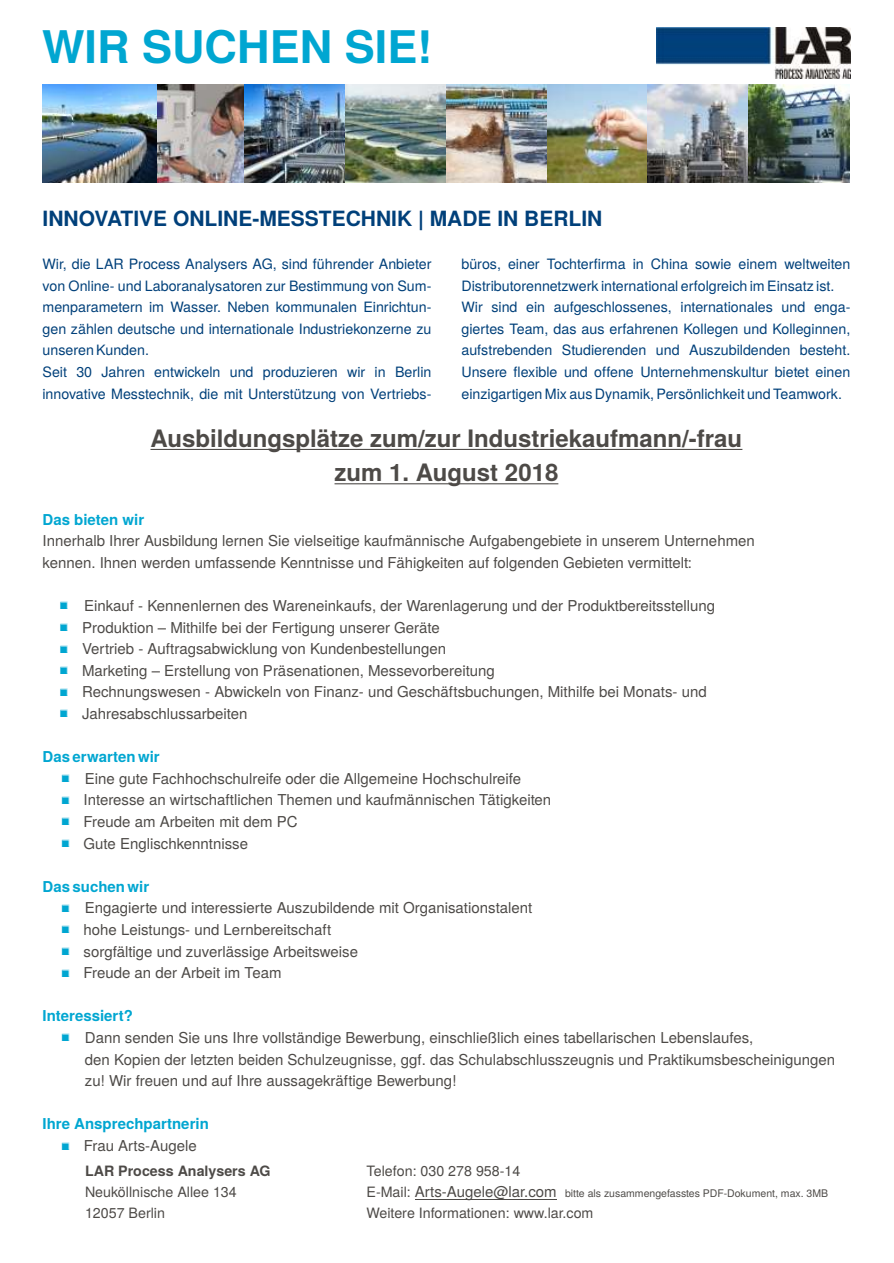
<style>
.page{position:relative;width:894px;height:1263px;background:#fff}
.page>*{position:absolute;margin:0;border:0;box-sizing:border-box;transform-origin:0 0}
.t1{font:700 45px "Te X Gyre Heros";color:#00a6d1}
.t2{font:700 24px/34.3px "Te X Gyre Heros";color:#4d4a47;text-align:center}
.t3{font:700 21px "Te X Gyre Heros";color:#00407a}
.t4{font:15px/21.6px "Te X Gyre Heros";color:#4d4a47}
.t5{font:700 15px "Te X Gyre Heros";color:#00a6d1}
.t6{font:14.25px "Te X Gyre Heros";color:#00407a}
.t7{font:14.25px "Te X Gyre Heros";color:#4d4a47}
.t8{font:700 14.25px "Te X Gyre Heros";color:#4d4a47}
.t9{font:10.5px "Te X Gyre Heros";color:#4d4a47}
.s1{font-size:14.25px}
</style>
<div class="page">
<img style="left:656px;top:27px;width:194px;height:51px">
<hr style="left:150px;top:449px;width:592px;height:1px;background:#4d4a47">
<hr style="left:335px;top:483px;width:223px;height:1px;background:#4d4a47">
<img style="left:157px;top:85px;width:87px;height:97px">
<img style="left:43px;top:85px;width:114px;height:97px">
<img style="left:244px;top:85px;width:102px;height:97px">
<img style="left:346px;top:85px;width:100px;height:97px">
<img style="left:446px;top:85px;width:101px;height:97px">
<img style="left:547px;top:85px;width:101px;height:97px">
<img style="left:648px;top:85px;width:101px;height:97px">
<img style="left:749px;top:85px;width:101px;height:97px">
<hr style="left:415px;top:1199px;width:142px;height:1px;background:#4d4a47">
<h1 class="t1" style="left:42px;top:28px;width:392px">WIR SUCHEN SIE!</h1>
<h3 class="t3" style="left:43px;top:209px;width:561px">INNOVATIVE ONLINE-MESSTECHNIK | MADE IN BERLIN</h3>
<p class="t6" style="left:43px;top:258px;width:390px">Wir, die LAR Process Analysers AG, sind führender Anbieter</p>
<p class="t6" style="left:461px;top:258px;width:390px">büros, einer Tochterfirma in China sowie einem weltweiten</p>
<p class="t6" style="left:43px;top:279px;width:390px">von Online- und Laboranalysatoren zur Bestimmung von Sum-</p>
<p class="t6" style="left:461px;top:279px;width:375px">Distributorennetzwerk international erfolgreich im Einsatz ist.</p>
<p class="t6" style="left:43px;top:301px;width:390px">menparametern im Wasser. Neben kommunalen Einrichtun-</p>
<p class="t6" style="left:461px;top:301px;width:390px">Wir sind ein aufgeschlossenes, internationales und enga-</p>
<p class="t6" style="left:43px;top:323px;width:390px">gen zählen deutsche und internationale Industriekonzerne zu</p>
<p class="t6" style="left:461px;top:323px;width:390px">giertes Team, das aus erfahrenen Kollegen und Kolleginnen,</p>
<p class="t6" style="left:43px;top:344px;width:108px">unseren Kunden.</p>
<p class="t6" style="left:461px;top:344px;width:390px">aufstrebenden Studierenden und Auszubildenden besteht.</p>
<p class="t6" style="left:43px;top:366px;width:390px">Seit 30 Jahren entwickeln und produzieren wir in Berlin</p>
<p class="t6" style="left:461px;top:366px;width:390px">Unsere flexible und offene Unternehmenskultur bietet einen</p>
<p class="t6" style="left:43px;top:387px;width:390px">innovative Messtechnik, die mit Unterstützung von Vertriebs-</p>
<p class="t6" style="left:461px;top:387px;width:382px">einzigartigen Mix aus Dynamik, Persönlichkeit und Teamwork.</p>
<h2 class="t2" style="left:150px;top:423px;width:593px">Ausbildungsplätze zum/zur Industriekaufmann/-frau zum 1. August 2018</h2>
<p class="t5" style="left:43px;top:513px;width:103px">Das bieten wir</p>
<p class="t4" style="left:43px;top:531px;width:714px">Innerhalb Ihrer Ausbildung lernen Sie vielseitige kaufmännische Aufgabengebiete in unserem Unternehmen kennen. Ihnen werden umfassende Kenntnisse und Fähigkeiten auf folgenden Gebieten vermittelt:</p>
<p class="t4" style="left:82px;top:596px;width:635px">Einkauf - Kennenlernen des Wareneinkaufs, der Warenlagerung und der Produktbereitsstellung Produktion – Mithilfe bei der Fertigung unserer Geräte<br>Vertrieb - Auftragsabwicklung von Kundenbestellungen<br>Marketing – Erstellung von Präsenationen, Messevorbereitung<br>Rechnungswesen - Abwickeln von Finanz- und Geschäftsbuchungen, Mithilfe bei Monats- und Jahresabschlussarbeiten</p>
<p class="t5" style="left:43px;top:750px;width:119px">Das erwarten wir</p>
<p class="t4" style="left:84px;top:769px;width:469px">Eine gute Fachhochschulreife oder die Allgemeine Hochschulreife Interesse an wirtschaftlichen Themen und kaufmännischen Tätigkeiten Freude am Arbeiten mit dem PC<br>Gute Englischkenntnisse</p>
<p class="t5" style="left:43px;top:880px;width:108px">Das suchen wir</p>
<p class="t4" style="left:84px;top:898px;width:450px">Engagierte und interessierte Auszubildende mit Organisationstalent hohe Leistungs- und Lernbereitschaft<br>sorgfältige und zuverlässige Arbeitsweise<br>Freude an der Arbeit im Team</p>
<p class="t5" style="left:43px;top:1010px;width:92px">Interessiert?</p>
<p class="t4" style="left:85px;top:1028px;width:752px">Dann senden Sie uns Ihre vollständige Bewerbung, einschließlich eines tabellarischen Lebenslaufes,<br>den Kopien der letzten beiden Schulzeugnisse, ggf. das Schulabschlusszeugnis und Praktikumsbescheinigungen zu! Wir freuen und auf Ihre aussagekräftige Bewerbung!</p>
<p class="t5" style="left:43px;top:1118px;width:168px">Ihre Ansprechpartnerin</p>
<p class="t4" style="left:84px;top:1136px;width:114px">Frau Arts-Augele</p>
<p class="t8" style="left:85px;top:1165px;width:187px">LAR Process Analysers AG</p>
<p class="t7" style="left:367px;top:1165px;width:155px">Telefon: 030 278 958-14</p>
<p class="t7" style="left:85px;top:1186px;width:153px">Neuköllnische Allee 134</p>
<p class="t4" style="left:367px;top:1182px;width:192px"><span class="s1">E-Mail:</span> Arts-Augele@lar.com</p>
<p class="t7" style="left:85px;top:1207px;width:81px">12057 Berlin</p>
<p class="t7" style="left:367px;top:1207px;width:229px">Weitere Informationen: www.lar.com</p>
<p class="t9" style="left:565px;top:1189px;width:265px">bitte als zusammengefasstes PDF-Dokument, max. 3MB</p>
</div>
